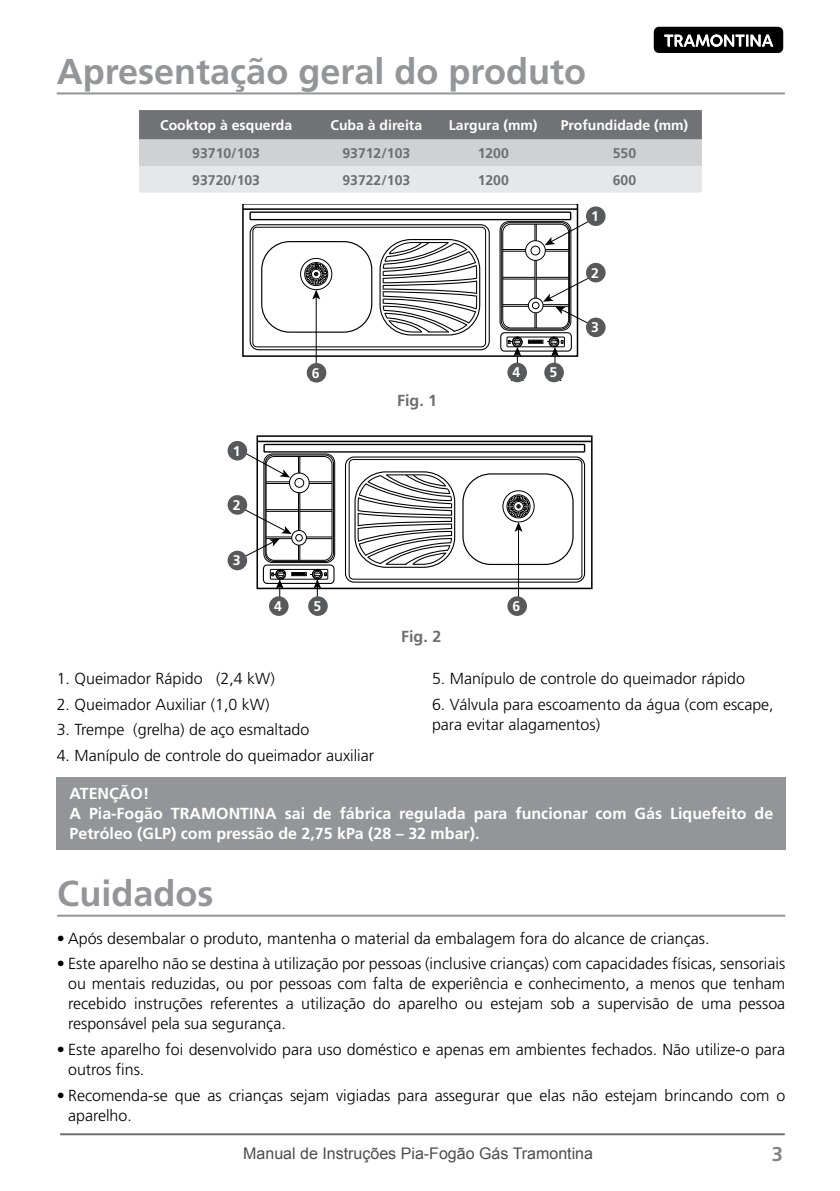
<style>
.page{position:relative;width:840px;height:1191px;background:#fff}
.page>*{position:absolute;margin:0;border:0;box-sizing:border-box;transform-origin:0 0}
.t1{font:700 36px "Frutiger";color:#939598}
.t2{font:700 20px "Frutiger";color:#818386}
.t3{font:300 16px/20px "Frutiger";color:#000}
.t4{font:700 16px/20px "Frutiger";color:#fff}
.t5{font:16px "Arial";color:#4d4d4f}
.t6{font:700 16px "Frutiger";color:#6d6e71}
.t7{font:700 14px "Frutiger";color:#fff}
.t8{font:700 14px "Frutiger";color:#6d6e71}
</style>
<div class="page">
<svg style="left:653px;top:27px;width:129px;height:26px;background:#363636"></svg>
<hr style="left:60px;top:1133px;width:724px;height:2px;background:#6d6e71">
<svg style="left:242px;top:204px;width:336px;height:153px"></svg>
<hr style="left:243px;top:208px;width:334px;height:2px;background:#000">
<div style="left:249px;top:211px;width:322px;height:9px;border:1px solid #000"></div>
<div style="left:249px;top:224px;width:240px;height:126px;border:1px solid #000;border-radius:9px"></div>
<div style="left:252px;top:227px;width:234px;height:120px;border:1px solid #000;border-radius:4px"></div>
<div style="left:261px;top:241px;width:111px;height:92px;border:1px solid #000;border-radius:28px"></div>
<div style="left:304px;top:262px;width:24px;height:24px;border:1px solid #000;border-radius:50%"></div>
<div style="left:300px;top:258px;width:32px;height:32px;border:1px solid #000;border-radius:50%"></div>
<div style="left:379px;top:239px;width:101px;height:96px;border:1px solid #000;border-radius:31px"></div>
<svg style="left:382px;top:241px;width:96px;height:92px"></svg>
<hr style="left:315px;top:297px;width:1px;height:82px;background:#000">
<svg style="left:305px;top:263px;width:22px;height:36px"></svg>
<div style="left:500px;top:222px;width:69px;height:107px;border:1px solid #000;border-radius:8px"></div>
<div style="left:502px;top:224px;width:66px;height:104px;border:1px solid #000;border-radius:8px"></div>
<svg style="left:534px;top:224px;width:2px;height:17px"></svg>
<hr style="left:534px;top:260px;width:1px;height:38px;background:#000">
<hr style="left:535px;top:260px;width:1px;height:38px;background:#000">
<svg style="left:534px;top:313px;width:2px;height:15px"></svg>
<svg style="left:502px;top:249px;width:23px;height:3px"></svg>
<svg style="left:544px;top:214px;width:43px;height:38px"></svg>
<svg style="left:502px;top:304px;width:26px;height:3px"></svg>
<svg style="left:542px;top:271px;width:53px;height:59px"></svg>
<hr style="left:536px;top:277px;width:32px;height:1px;background:#000">
<hr style="left:536px;top:279px;width:32px;height:1px;background:#000">
<hr style="left:502px;top:277px;width:33px;height:1px;background:#000">
<hr style="left:502px;top:279px;width:33px;height:1px;background:#000">
<div style="left:506px;top:337px;width:58px;height:10px;border:1px solid #000"></div>
<svg style="left:508px;top:337px;width:55px;height:43px"></svg>
<div style="left:263px;top:564px;width:71px;height:20px;border:1px solid #000;border-radius:4px"></div>
<div style="left:263px;top:454px;width:72px;height:109px;border:1px solid #000;border-radius:9px"></div>
<div style="left:295px;top:478px;width:8px;height:9px;border:1px solid #000;border-radius:50%"></div>
<div style="left:289px;top:473px;width:20px;height:20px;border:1px solid #000;border-radius:50%"></div>
<div style="left:256px;top:435px;width:336px;height:154px;border:2px solid #000"></div>
<hr style="left:257px;top:441px;width:334px;height:1px;background:#000">
<div style="left:263px;top:444px;width:322px;height:8px;border:1px solid #000"></div>
<div style="left:345px;top:456px;width:239px;height:126px;border:1px solid #000;border-radius:9px"></div>
<div style="left:348px;top:459px;width:234px;height:120px;border:1px solid #000;border-radius:4px"></div>
<div style="left:462px;top:473px;width:111px;height:92px;border:1px solid #000;border-radius:28px"></div>
<div style="left:506px;top:494px;width:24px;height:24px;border:1px solid #000;border-radius:50%"></div>
<div style="left:502px;top:490px;width:32px;height:32px;border:1px solid #000;border-radius:50%"></div>
<div style="left:354px;top:471px;width:101px;height:97px;border:1px solid #000;border-radius:31px"></div>
<svg style="left:356px;top:473px;width:96px;height:93px"></svg>
<hr style="left:517px;top:529px;width:1px;height:82px;background:#000">
<svg style="left:507px;top:496px;width:22px;height:36px"></svg>
<div style="left:265px;top:455px;width:68px;height:106px;border:1px solid #000;border-radius:8px"></div>
<div style="left:266px;top:456px;width:66px;height:104px;border:1px solid #000;border-radius:8px"></div>
<svg style="left:298px;top:456px;width:2px;height:17px"></svg>
<hr style="left:299px;top:493px;width:1px;height:37px;background:#000">
<hr style="left:298px;top:493px;width:1px;height:37px;background:#000">
<svg style="left:309px;top:481px;width:23px;height:3px"></svg>
<svg style="left:236px;top:437px;width:54px;height:47px"></svg>
<svg style="left:236px;top:494px;width:96px;height:118px"></svg>
<hr style="left:57px;top:92px;width:727px;height:2px;background:#939598">
<svg style="left:139px;top:110px;width:562px;height:83px;background:#b5b6b8"></svg>
<div style="left:585px;top:206px;width:20px;height:20px;background:#58595b;border-radius:50%"></div>
<div style="left:227px;top:441px;width:20px;height:19px;background:#58595b;border-radius:50%"></div>
<div style="left:585px;top:263px;width:20px;height:19px;background:#58595b;border-radius:50%"></div>
<div style="left:227px;top:495px;width:20px;height:19px;background:#58595b;border-radius:50%"></div>
<div style="left:585px;top:317px;width:20px;height:20px;background:#58595b;border-radius:50%"></div>
<div style="left:227px;top:550px;width:20px;height:20px;background:#58595b;border-radius:50%"></div>
<div style="left:507px;top:363px;width:19px;height:19px;background:#58595b;border-radius:50%"></div>
<div style="left:269px;top:596px;width:19px;height:20px;background:#58595b;border-radius:50%"></div>
<div style="left:544px;top:363px;width:19px;height:19px;background:#58595b;border-radius:50%"></div>
<div style="left:308px;top:596px;width:19px;height:20px;background:#58595b;border-radius:50%"></div>
<div style="left:507px;top:596px;width:19px;height:20px;background:#58595b;border-radius:50%"></div>
<div style="left:306px;top:363px;width:20px;height:19px;background:#58595b;border-radius:50%"></div>
<div style="left:57px;top:777px;width:728px;height:72px;background:#939598"></div>
<hr style="left:57px;top:914px;width:727px;height:2px;background:#939598">
<h1 class="t1" style="left:57px;top:50px;width:530px">Apresentação geral do produto</h1>
<p class="t7" style="left:160px;top:117px;width:133px">Cooktop à esquerda</p>
<p class="t7" style="left:330px;top:117px;width:93px">Cuba à direita</p>
<p class="t7" style="left:448px;top:117px;width:90px">Largura (mm)</p>
<p class="t7" style="left:560px;top:117px;width:129px">Profundidade (mm)</p>
<p class="t8" style="left:192px;top:145px;width:69px">93710/103</p>
<p class="t8" style="left:342px;top:145px;width:69px">93712/103</p>
<p class="t8" style="left:477px;top:145px;width:33px">1200</p>
<p class="t8" style="left:612px;top:145px;width:25px">550</p>
<p class="t8" style="left:192px;top:171px;width:69px">93720/103</p>
<p class="t8" style="left:342px;top:171px;width:69px">93722/103</p>
<p class="t8" style="left:477px;top:171px;width:33px">1200</p>
<p class="t8" style="left:612px;top:171px;width:25px">600</p>
<p class="t7" style="left:591px;top:208px;width:9px">1</p>
<p class="t7" style="left:591px;top:264px;width:9px">2</p>
<p class="t7" style="left:233px;top:442px;width:9px">1</p>
<p class="t7" style="left:233px;top:497px;width:9px">2</p>
<p class="t7" style="left:233px;top:552px;width:9px">3</p>
<p class="t7" style="left:312px;top:364px;width:9px">6</p>
<p class="t6" style="left:397px;top:391px;width:42px">Fig. 1</p>
<p class="t7" style="left:512px;top:364px;width:9px">4</p>
<p class="t7" style="left:549px;top:364px;width:9px">5</p>
<p class="t7" style="left:274px;top:598px;width:9px">4</p>
<p class="t7" style="left:313px;top:598px;width:9px">5</p>
<p class="t7" style="left:512px;top:598px;width:9px">6</p>
<p class="t6" style="left:401px;top:627px;width:42px">Fig. 2</p>
<p class="t7" style="left:591px;top:319px;width:9px">3</p>
<p class="t3" style="left:57px;top:669px;width:219px">1. Queimador Rápido (2,4 kW)</p>
<p class="t3" style="left:57px;top:694px;width:214px">2. Queimador Auxiliar (1,0 kW)</p>
<p class="t3" style="left:57px;top:720px;width:254px">3. Trempe (grelha) de aço esmaltado</p>
<p class="t3" style="left:57px;top:746px;width:319px">4. Manípulo de controle do queimador auxiliar</p>
<p class="t3" style="left:432px;top:669px;width:314px">5. Manípulo de controle do queimador rápido</p>
<p class="t3" style="left:432px;top:694px;width:343px">6. Válvula para escoamento da água (com escape, para evitar alagamentos)</p>
<p class="t4" style="left:69px;top:783px;width:705px">ATENÇÃO!<br>A Pia-Fogão TRAMONTINA sai de fábrica regulada para funcionar com Gás Liquefeito de<br>Petróleo (GLP) com pressão de 2,75 kPa (28 – 32 mbar).</p>
<h1 class="t1" style="left:57px;top:872px;width:157px">Cuidados</h1>
<p class="t3" style="left:57px;top:928px;width:654px">• Após desembalar o produto, mantenha o material da embalagem fora do alcance de crianças.</p>
<p class="t3" style="left:68px;top:954px;width:718px;text-align:justify;text-indent:-11px">• Este aparelho não se destina à utilização por pessoas (inclusive crianças) com capacidades físicas, sensoriais ou mentais reduzidas, ou por pessoas com falta de experiência e conhecimento, a menos que tenham recebido instruções referentes a utilização do aparelho ou estejam sob a supervisão de uma pessoa responsável pela sua segurança.</p>
<p class="t3" style="left:68px;top:1039px;width:718px;text-indent:-11px">• Este aparelho foi desenvolvido para uso doméstico e apenas em ambientes fechados. Não utilize-o para outros fins.</p>
<p class="t3" style="left:68px;top:1085px;width:718px;text-indent:-11px">• Recomenda-se que as crianças sejam vigiadas para assegurar que elas não estejam brincando com o aparelho.</p>
<p class="t5" style="left:243px;top:1143px;width:351px">Manual de Instruções Pia-Fogão Gás Tramontina</p>
<p class="t2" style="left:771px;top:1142px;width:13px">3</p>
</div>
